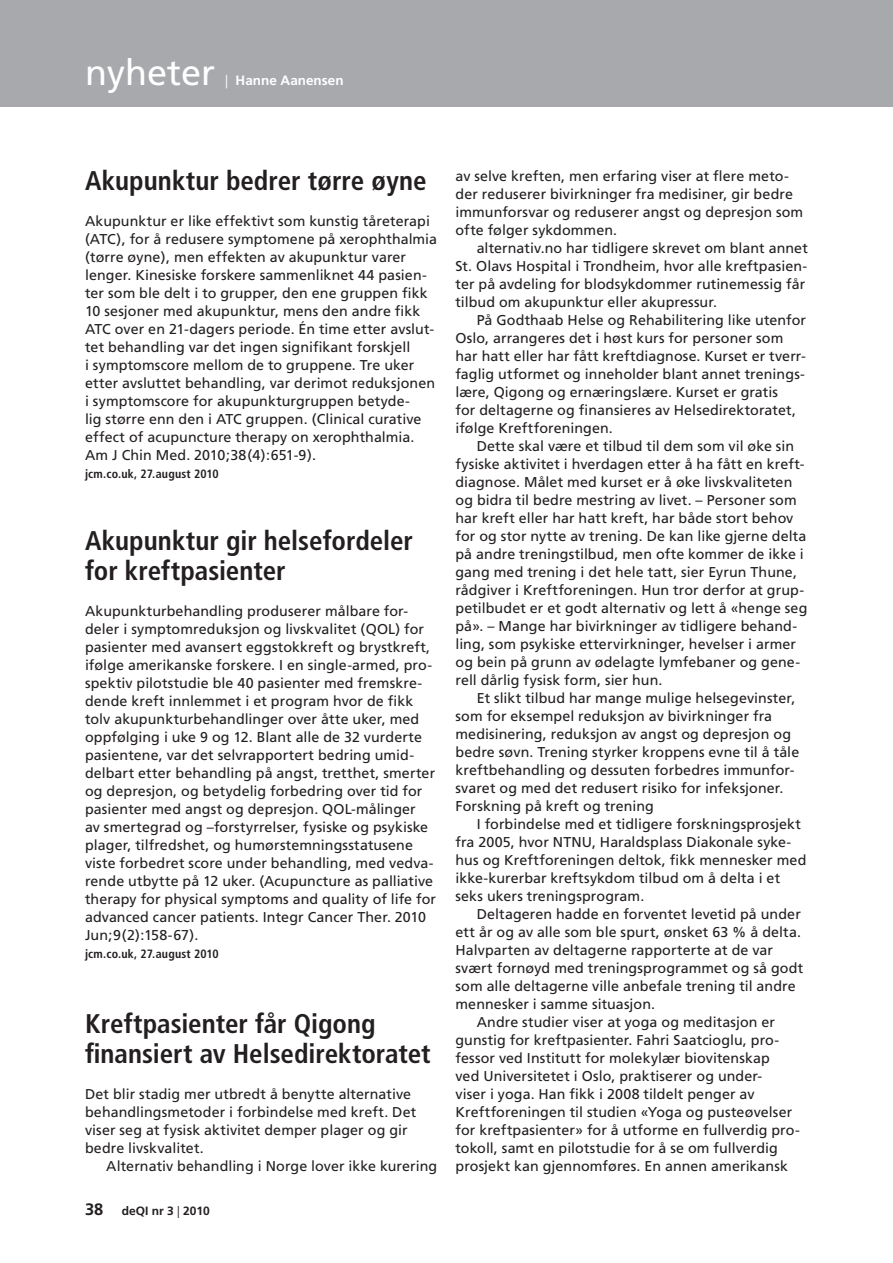
<style>
.page{position:relative;width:893px;height:1263px;background:#fff}
.page>*{position:absolute;margin:0;border:0;box-sizing:border-box;transform-origin:0 0}
.t1{font:36px "Frutiger";color:#fff}
.Brødtekst{font:700 condensed 27px/30px "Frutiger";color:#231f20}
.Brødtekst-2{font:14.25px/18px "Frutiger";letter-spacing:.005em;color:#231f20}
.t2{font:700 13.5px "Frutiger";color:#fff}
.Brødtekst-3{font:700 condensed 12px "Frutiger";letter-spacing:.015em;color:#231f20}
.t3{font:700 12px "Frutiger";color:#231f20}
.s1{font-weight:300}
.s2{font-size:16.5px}
</style>
<div class="page">
<div style="left:0;top:0;width:893px;height:106px;background:#a8a9ad"></div>
<p class="t1" style="left:85px;top:51px;width:132px">nyheter</p>
<p class="t2" style="left:225px;top:72px;width:120px"><span class="s1">|</span> Hanne Aanensen</p>
<p class="Brødtekst" style="left:85px;top:166px;width:343px">Akupunktur bedrer tørre øyne</p>
<p class="Brødtekst-2" style="left:85px;top:212px;width:354px">Akupunktur er like effektivt som kunstig tåreterapi (ATC), for å redusere symptomene på xerophthalmia (tørre øyne), men effekten av akupunktur varer lenger. Kinesiske forskere sammenliknet 44 pasien&shy;ter som ble delt i to grupper, den ene gruppen fikk 10 sesjoner med akupunktur, mens den andre fikk ATC over en 21-dagers periode. Én time etter avslut&shy;tet behandling var det ingen signifikant forskjell<br>i symptomscore mellom de to gruppene. Tre uker etter avsluttet behandling, var derimot reduksjonen i symptomscore for akupunkturgruppen betyde-<br>lig større enn den i ATC gruppen. (Clinical curative effect of acupuncture therapy on xerophthalmia.<br>Am J Chin Med. 2010;38(4):651-9).</p>
<p class="Brødtekst-3" style="left:85px;top:467px;width:135px">jcm.co.uk, 27.august 2010</p>
<p class="Brødtekst" style="left:85px;top:526px;width:330px">Akupunktur gir helsefordeler for kreftpasienter</p>
<p class="Brødtekst-2" style="left:85px;top:602px;width:353px">Akupunkturbehandling produserer målbare for&shy;deler i symptomreduksjon og livskvalitet (QOL) for pasienter med avansert eggstokkreft og brystkreft, ifølge amerikanske forskere. I en single-armed, pro&shy;spektiv pilotstudie ble 40 pasienter med fremskre&shy;dende kreft innlemmet i et program hvor de fikk tolv akupunkturbehandlinger over åtte uker, med oppfølging i uke 9 og 12. Blant alle de 32 vurderte pasientene, var det selvrapportert bedring umid&shy;delbart etter behandling på angst, tretthet, smerter og depresjon, og betydelig forbedring over tid for pasienter med angst og depresjon. QOL-målinger<br>av smertegrad og –forstyrrelser, fysiske og psykiske plager, tilfredshet, og humørstemningsstatusene viste forbedret score under behandling, med vedva&shy;rende utbytte på 12 uker. (Acupuncture as palliative therapy for physical symptoms and quality of life for advanced cancer patients. Integr Cancer Ther. 2010<br>Jun;9(2):158-67).</p>
<p class="Brødtekst-3" style="left:85px;top:947px;width:135px">jcm.co.uk, 27.august 2010</p>
<p class="Brødtekst" style="left:85px;top:1009px;width:347px">Kreftpasienter får Qigong finansiert av Helsedirektoratet</p>
<p class="Brødtekst-2" style="left:85px;top:1085px;width:333px">Det blir stadig mer utbredt å benytte alternative behandlingsmetoder i forbindelse med kreft. Det viser seg at fysisk aktivitet demper plager og gir bedre livskvalitet.</p>
<p class="Brødtekst-2" style="left:106px;top:1157px;width:332px">Alternativ behandling i Norge lover ikke kurering</p>
<p class="t3" style="left:85px;top:1203px;width:126px"><span class="s2">38</span> deQI nr 3 <span class="s1">|</span> 2010</p>
<p class="Brødtekst-2" style="left:455px;top:167px;width:349px">av selve kreften, men erfaring viser at flere meto&shy;der reduserer bivirkninger fra medisiner, gir bedre immunforsvar og reduserer angst og depresjon som ofte følger sykdommen.</p>
<p class="Brødtekst-2" style="left:455px;top:239px;width:354px;text-indent:21px">alternativ.no har tidligere skrevet om blant annet St. Olavs Hospital i Trondheim, hvor alle kreftpasien&shy;ter på avdeling for blodsykdommer rutinemessig får tilbud om akupunktur eller akupressur.</p>
<p class="Brødtekst-2" style="left:455px;top:311px;width:352px;text-indent:21px">På Godthaab Helse og Rehabilitering like utenfor Oslo, arrangeres det i høst kurs for personer som har hatt eller har fått kreftdiagnose. Kurset er tverr&shy;faglig utformet og inneholder blant annet trenings&shy;lære, Qigong og ernæringslære. Kurset er gratis<br>for deltagerne og finansieres av Helsedirektoratet, ifølge Kreftforeningen.</p>
<p class="Brødtekst-2" style="left:455px;top:437px;width:353px;text-indent:21px">Dette skal være et tilbud til dem som vil øke sin fysiske aktivitet i hverdagen etter å ha fått en kreft&shy;diagnose. Målet med kurset er å øke livskvaliteten og bidra til bedre mestring av livet. – Personer som har kreft eller har hatt kreft, har både stort behov for og stor nytte av trening. De kan like gjerne delta på andre treningstilbud, men ofte kommer de ikke i gang med trening i det hele tatt, sier Eyrun Thune, rådgiver i Kreftforeningen. Hun tror derfor at grup&shy;petilbudet er et godt alternativ og lett å «henge seg på». – Mange har bivirkninger av tidligere behand&shy;ling, som psykiske ettervirkninger, hevelser i armer og bein på grunn av ødelagte lymfebaner og gene&shy;rell dårlig fysisk form, sier hun.</p>
<p class="Brødtekst-2" style="left:455px;top:689px;width:345px;text-indent:21px">Et slikt tilbud har mange mulige helsegevinster, som for eksempel reduksjon av bivirkninger fra medisinering, reduksjon av angst og depresjon og bedre søvn. Trening styrker kroppens evne til å tåle kreftbehandling og dessuten forbedres immunfor&shy;svaret og med det redusert risiko for infeksjoner.</p>
<p class="Brødtekst-2" style="left:455px;top:797px;width:200px">Forskning på kreft og trening</p>
<p class="Brødtekst-2" style="left:455px;top:815px;width:352px;text-indent:21px">I forbindelse med et tidligere forskningsprosjekt fra 2005, hvor NTNU, Haraldsplass Diakonale syke&shy;hus og Kreftforeningen deltok, fikk mennesker med ikke-kurerbar kreftsykdom tilbud om å delta i et seks ukers treningsprogram.</p>
<p class="Brødtekst-2" style="left:455px;top:905px;width:349px;text-indent:21px">Deltageren hadde en forventet levetid på under ett år og av alle som ble spurt, ønsket 63 % å delta.<br>Halvparten av deltagerne rapporterte at de var svært fornøyd med treningsprogrammet og så godt som alle deltagerne ville anbefale trening til andre mennesker i samme situasjon.</p>
<p class="Brødtekst-2" style="left:455px;top:1013px;width:346px;text-indent:21px">Andre studier viser at yoga og meditasjon er gunstig for kreftpasienter. Fahri Saatcioglu, pro&shy;fessor ved Institutt for molekylær biovitenskap<br>ved Universitetet i Oslo, praktiserer og under-<br>viser i yoga. Han fikk i 2008 tildelt penger av Kreftforeningen til studien «Yoga og pusteøvelser for kreftpasienter» for å utforme en fullverdig pro&shy;tokoll, samt en pilotstudie for å se om fullverdig prosjekt kan gjennomføres. En annen amerikansk</p>
</div>
